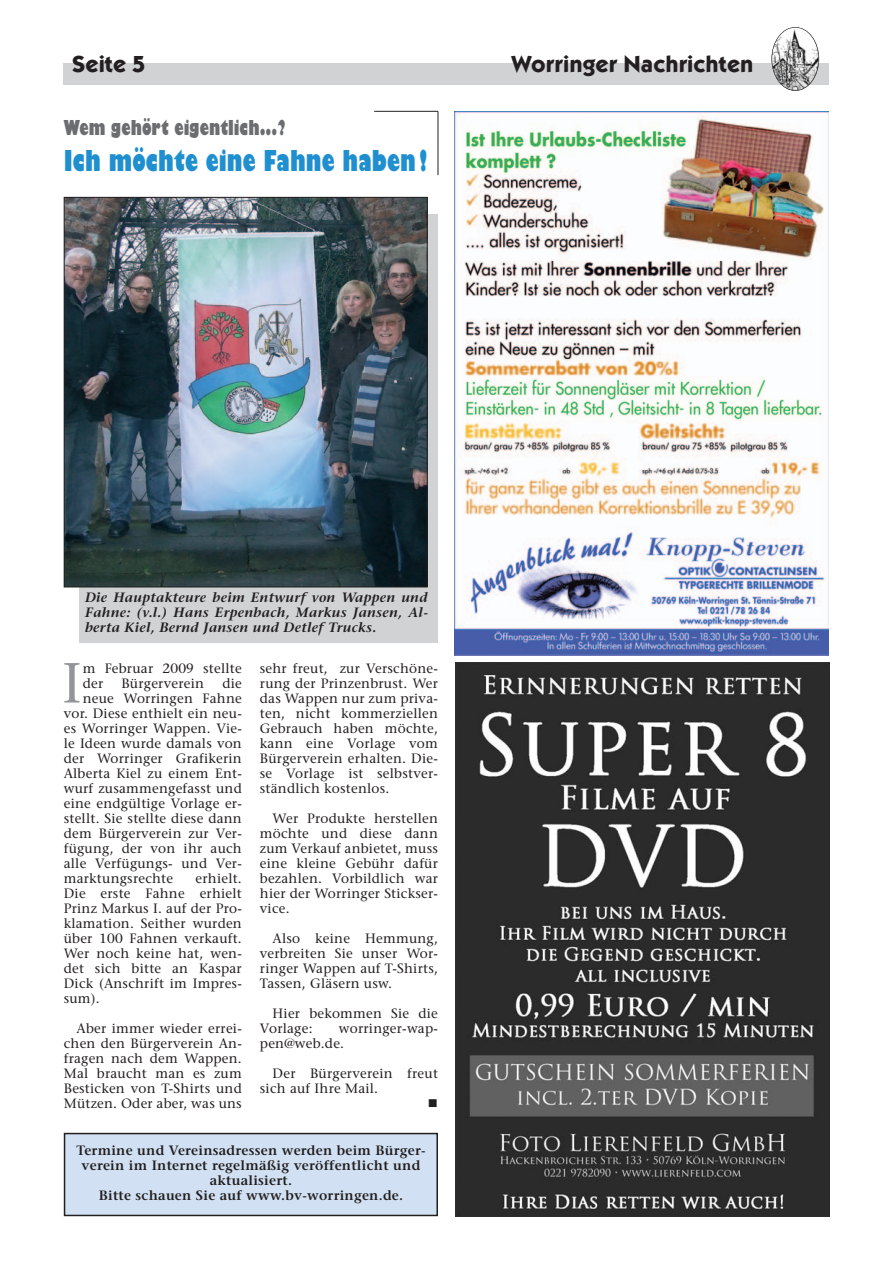
<style>
.page{position:relative;width:893px;height:1263px;background:#fff}
.page>*{position:absolute;margin:0;border:0;box-sizing:border-box;transform-origin:0 0}
.t1{font:56.25px "Stone Serif";color:#939598}
.t2{font:800 condensed 31.5px "Giltus T";color:#1f8fcf}
.t3{font:700 24px "Kabel Itc T";color:#231f20}
.t4{font:800 condensed 22.5px "Giltus T";color:#6c6d70}
.t5{font:13.5px/15px "Stone Serif";letter-spacing:.015em;color:#231f20;text-align:justify}
.t6{font:600 13.5px/15px "Stone Serif";letter-spacing:.02em;color:#231f20;text-align:center}
.t7{font:italic 600 13.5px/15px "Stone Serif";letter-spacing:.02em;color:#231f20;text-align:justify}
.t8{font:13.5px "Wingdings";color:#231f20}
</style>
<div class="page">
<div style="left:64px;top:64px;width:765px;height:21px;background:#d1d2d4"></div>
<img style="left:773px;top:27px;width:46px;height:64px">
<div style="left:771px;top:27px;width:48px;height:64px;border:1px solid #231f20;border-radius:50%"></div>
<img style="left:455px;top:111px;width:374px;height:544px">
<img style="left:455px;top:663px;width:374px;height:553px">
<hr style="left:374px;top:111px;width:64px;height:1px;background:#231f20">
<hr style="left:438px;top:111px;width:1px;height:64px;background:#231f20">
<div style="left:80px;top:214px;width:358px;height:428px;background:#d1d2d4"></div>
<img style="left:66px;top:199px;width:360px;height:386px">
<div style="left:64px;top:197px;width:364px;height:390px;border:1px solid #231f20"></div>
<div style="left:65px;top:1133px;width:372px;height:82px;background:#d1e1f3"></div>
<div style="left:64px;top:1133px;width:374px;height:83px;border:2px solid #231f20"></div>
<h3 class="t3" style="left:72px;top:49px;width:75px">Seite 5</h3>
<h3 class="t3" style="left:511px;top:49px;width:244px">Worringer Nachrichten</h3>
<h3 class="t4" style="left:64px;top:114px;width:223px">Wem gehört eigentlich...?</h3>
<h2 class="t2" style="left:64px;top:142px;width:366px">Ich möchte eine Fahne haben!</h2>
<p class="t7" style="left:85px;top:591px;width:344px">Die Hauptakteure beim Entwurf von Wappen und Fahne: (v.l.) Hans Erpenbach, Markus Jansen, Al&shy;berta Kiel, Bernd Jansen und Detlef Trucks.</p>
<h1 class="t1" style="left:62px;top:661px;width:21px">I</h1>
<p class="t5" style="left:83px;top:662px;width:161px">m Februar 2009 stellte der</p>
<p class="t5" style="left:121px;top:677px;width:84px">Bürgerverein</p>
<p class="t5" style="left:222px;top:677px;width:21px">die</p>
<p class="t5" style="left:83px;top:692px;width:161px">neue Worringen Fahne</p>
<p class="t5" style="left:64px;top:707px;width:180px">vor. Diese enthielt ein neu-</p>
<p class="t5" style="left:64px;top:722px;width:180px">es Worringer Wappen. Vie-</p>
<p class="t5" style="left:64px;top:737px;width:180px">le Ideen wurde damals von</p>
<p class="t5" style="left:64px;top:752px;width:180px">der Worringer Grafikerin</p>
<p class="t5" style="left:64px;top:767px;width:180px">Alberta Kiel zu einem Ent-</p>
<p class="t5" style="left:64px;top:782px;width:180px">wurf zusammengefasst und</p>
<p class="t5" style="left:64px;top:797px;width:180px">eine endgültige Vorlage er-</p>
<p class="t5" style="left:64px;top:812px;width:180px">stellt. Sie stellte diese dann</p>
<p class="t5" style="left:64px;top:827px;width:180px">dem Bürgerverein zur Ver-</p>
<p class="t5" style="left:64px;top:842px;width:180px">fügung, der von ihr auch</p>
<p class="t5" style="left:64px;top:857px;width:180px">alle Verfügungs- und Ver-</p>
<p class="t5" style="left:64px;top:872px;width:111px">marktungsrechte</p>
<p class="t5" style="left:64px;top:872px;width:180px;text-indent:132px">erhielt.<br>Die erste Fahne erhielt Prinz Markus I. auf der Pro&shy;klamation. Seither wurden über 100 Fahnen verkauft.<br>Wer noch keine hat, wen&shy;det sich bitte an Kaspar Dick (Anschrift im Impres&shy;sum).</p>
<p class="t5" style="left:64px;top:1022px;width:180px;text-indent:13px">Aber immer wieder errei&shy;chen den Bürgerverein An&shy;fragen nach dem Wappen.<br>Mal braucht man es zum Besticken von T-Shirts und Mützen. Oder aber, was uns</p>
<p class="t5" style="left:260px;top:662px;width:180px">sehr freut, zur Verschöne&shy;rung der Prinzenbrust. Wer das Wappen nur zum priva&shy;ten, nicht kommerziellen Gebrauch haben möchte, kann eine Vorlage vom Bürgerverein erhalten. Die&shy;se Vorlage ist selbstver&shy;ständlich kostenlos.</p>
<p class="t5" style="left:260px;top:812px;width:180px;text-indent:13px">Wer Produkte herstellen möchte und diese dann zum Verkauf anbietet, muss eine kleine Gebühr dafür bezahlen. Vorbildlich war hier der Worringer Stickser&shy;vice.</p>
<p class="t5" style="left:260px;top:932px;width:180px;text-indent:13px">Also keine Hemmung, verbreiten Sie unser Wor&shy;ringer Wappen auf T-Shirts, Tassen, Gläsern usw.</p>
<p class="t5" style="left:260px;top:1007px;width:180px;text-indent:13px">Hier bekommen Sie die<br>Vorlage:</p>
<p class="t5" style="left:260px;top:1022px;width:180px;text-indent:79px">worringer-wap&shy;pen@web.de.</p>
<p class="t5" style="left:260px;top:1067px;width:180px;text-indent:13px">Der Bürgerverein freut sich auf Ihre Mail.</p>
<p class="t8" style="left:428px;top:1095px;width:12px">■</p>
<p class="t6" style="left:76px;top:1144px;width:351px">Termine und Vereinsadressen werden beim Bürger&shy;verein im Internet regelmäßig veröffentlicht und aktualisiert.<br>Bitte schauen Sie auf www.bv-worringen.de.</p>
</div>
